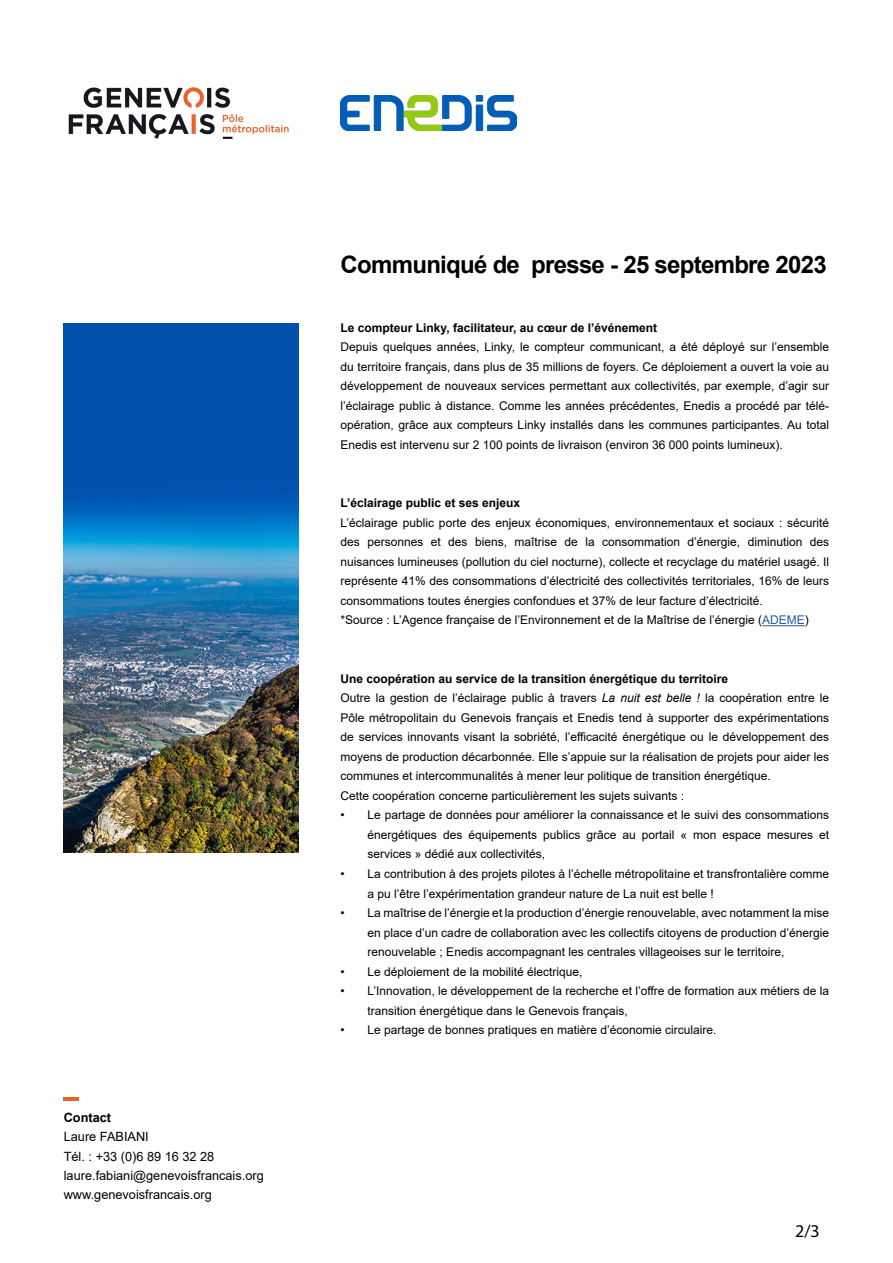
<style>
.page{position:relative;width:893px;height:1263px;background:#fff}
.page>*{position:absolute;margin:0;border:0;box-sizing:border-box;transform-origin:0 0}
.t1{font:700 24px "Arial";letter-spacing:-.03em;color:#000}
.t2{font:18px "Myriad Pro";color:#000}
.t3{font:12.75px/19.5px "Arial";color:#000}
.t4{font:700 12.75px "Arial";color:#000}
.t5{font:12px/19.5px "Arial";color:#000}
.t6{font:700 12px "Arial";color:#000}
.s1{color:#275b9b}
.s2{font-weight:700}
.s3{font-style:italic}
</style>
<div class="page">
<hr style="left:762px;top:625px;width:43px;height:1px;background:#275b9b">
<hr style="left:64px;top:1097px;width:15px;height:3px;background:#eb6029">
<img style="left:64px;top:323px;width:235px;height:529px">
<img style="left:68px;top:87px;width:221px;height:52px">
<img style="left:341px;top:96px;width:175px;height:35px">
<p class="t4" style="left:64px;top:1108px;width:49px">Contact</p>
<p class="t3" style="left:64px;top:1127px;width:202px">Laure FABIANI<br>Tél. : +33 (0)6 89 16 32 28 laure.fabiani@genevoisfrancais.org www.genevoisfrancais.org</p>
<h1 class="t1" style="left:341px;top:248px;width:488px">Communiqué de presse - 25 septembre 2023</h1>
<p class="t6" style="left:341px;top:319px;width:318px">Le compteur Linky, facilitateur, au cœur de l’événement</p>
<p class="t5" style="left:341px;top:337px;width:490px;text-align:justify">Depuis quelques années, Linky, le compteur communicant, a été déployé sur l’ensemble du territoire français, dans plus de 35 millions de foyers. Ce déploiement a ouvert la voie au développement de nouveaux services permettant aux collectivités, par exemple, d’agir sur l’éclairage public à distance. Comme les années précédentes, Enedis a procédé par télé&shy;opération, grâce aux compteurs Linky installés dans les communes participantes. Au total Enedis est intervenu sur 2 100 points de livraison (environ 36 000 points lumineux).</p>
<p class="t6" style="left:341px;top:495px;width:181px">L’éclairage public et ses enjeux</p>
<p class="t5" style="left:341px;top:513px;width:490px">L’éclairage public porte des enjeux économiques, environnementaux et sociaux : sécurité des personnes et des biens, maîtrise de la consommation d’énergie, diminution des nuisances lumineuses (pollution du ciel nocturne), collecte et recyclage du matériel usagé. Il représente 41% des consommations d’électricité des collectivités territoriales, 16% de leurs consommations toutes énergies confondues et 37% de leur facture d’électricité.<br>*Source : L’Agence française de l’Environnement et de la Maîtrise de l’énergie (<span class="s1">ADEME</span>)</p>
<p class="t5" style="left:341px;top:669px;width:490px"><span class="s2">Une coopération au service de la transition énergétique du territoire<br></span>Outre la gestion de l’éclairage public à travers <span class="s3">La nuit est belle !</span> la coopération entre le Pôle métropolitain du Genevois français et Enedis tend à supporter des expérimentations de services innovants visant la sobriété, l’efficacité énergétique ou le développement des moyens de production décarbonnée. Elle s’appuie sur la réalisation de projets pour aider les communes et intercommunalités à mener leur politique de transition énergétique.<br>Cette coopération concerne particulièrement les sujets suivants :</p>
<p class="t5" style="left:368px;top:805px;width:463px;text-align:justify;text-indent:-27px">• Le partage de données pour améliorer la connaissance et le suivi des consommations énergétiques des équipements publics grâce au portail « mon espace mesures et services » dédié aux collectivités,</p>
<p class="t5" style="left:368px;top:864px;width:463px;text-indent:-27px">• La contribution à des projets pilotes à l’échelle métropolitaine et transfrontalière comme a pu l’être l’expérimentation grandeur nature de La nuit est belle !</p>
<p class="t5" style="left:368px;top:903px;width:463px;text-align:justify;text-indent:-27px">• La maîtrise de l’énergie et la production d’énergie renouvelable, avec notamment la mise en place d’un cadre de collaboration avec les collectifs citoyens de production d’énergie renouvelable ; Enedis accompagnant les centrales villageoises sur le territoire,</p>
<p class="t5" style="left:341px;top:961px;width:243px">• Le déploiement de la mobilité électrique,</p>
<p class="t5" style="left:368px;top:981px;width:463px;text-indent:-27px">• L’Innovation, le développement de la recherche et l’offre de formation aux métiers de la transition énergétique dans le Genevois français,</p>
<p class="t5" style="left:341px;top:1020px;width:377px">• Le partage de bonnes pratiques en matière d’économie circulaire.</p>
<h2 class="t2" style="left:795px;top:1220px;width:26px">2/3</h2>
</div>
